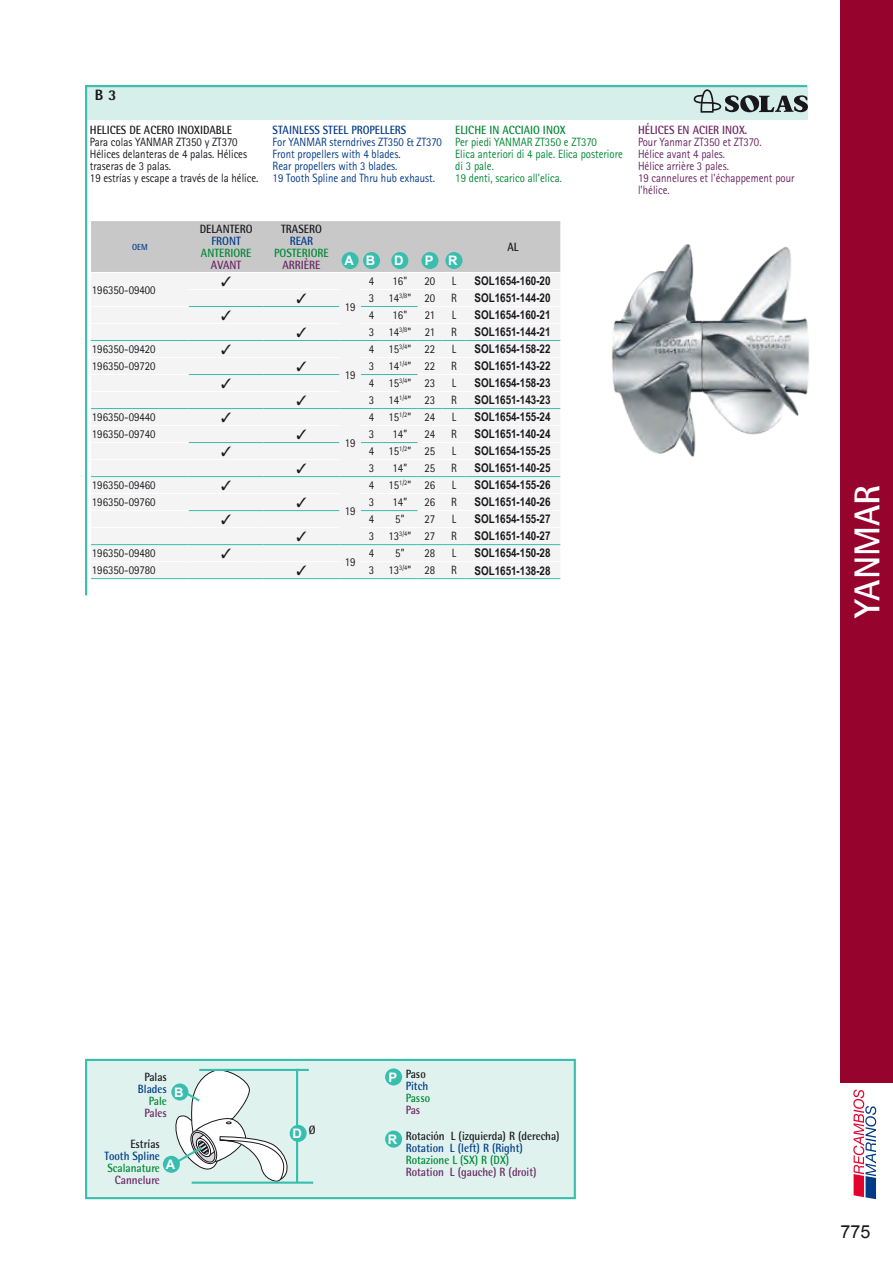
<style>
.page{position:relative;width:893px;height:1263px;background:#fff}
.page>*{position:absolute;margin:0;border:0;box-sizing:border-box;transform-origin:0 0}
.t1{font:700 36px "Rotis Semi Sans Std";color:#fff}
.t2{font:18px "Arial";color:#1a171c}
.t3{font:800 15px "Rotis Semi Sans Std";color:#1a171c}
.t4{font:700 13.05px "Arial";color:#fff}
.t5{font:12px/12px "Rotis Sans Serif";color:#1a171c;scale:.9 1}
.t6{font:700 12px "Arial Narrow";color:#1a171c}
.t7{font:12px/12px "Rotis Sans Serif";color:#003a86;scale:.9 1}
.t8{font:12px/12px "Rotis Sans Serif";color:#692562;scale:.9 1}
.t9{font:12px/12px "Rotis Sans Serif";color:#008734;scale:.9 1}
.t10{font:700 12px "Rotis Semi Sans Std";color:#1a171c;scale:.9 1}
.t11{font:700 12px "Rotis Semi Sans Std";color:#003a86;scale:.9 1}
.t12{font:700 12px "Rotis Semi Sans Std";color:#1a171c;scale:.9 1}
.t13{font:700 12px "Rotis Semi Sans Std";color:#692562;scale:.9 1}
.t14{font:700 12px "Rotis Semi Sans Std";color:#008734;scale:.9 1}
.t15{font:700 12px "Rotis Semi Sans Std";color:#008734;scale:.9 1}
.t16{font:700 12px "Rotis Semi Sans Std";color:#003a86;scale:.9 1}
.t17{font:700 12px "Rotis Semi Sans Std";color:#692562;scale:.9 1}
.t18{font:700 8.85px "Rotis Semi Sans Std";color:#003a86;scale:.9 1}
</style>
<div class="page">
<div style="left:840px;top:0;width:53px;height:1082px;background:#96042e"></div>
<svg style="left:853px;top:1089px;width:23px;height:110px"></svg>
<div style="left:85px;top:1059px;width:491px;height:140px;background:#dff2ee;border:2px solid #39beae"></div>
<hr style="left:199px;top:1069px;width:110px;height:2px;background:#39beae">
<hr style="left:192px;top:1181px;width:121px;height:3px;background:#39beae">
<hr style="left:296px;top:1069px;width:2px;height:113px;background:#39beae">
<div style="left:290px;top:1125px;width:17px;height:17px;background:#39beae;border-radius:50%"></div>
<div style="left:385px;top:1068px;width:17px;height:17px;background:#39beae;border-radius:50%"></div>
<div style="left:385px;top:1130px;width:17px;height:17px;background:#39beae;border-radius:50%"></div>
<div style="left:163px;top:1156px;width:17px;height:17px;background:#39beae;border-radius:50%"></div>
<svg style="left:169px;top:1068px;width:123px;height:115px"></svg>
<svg style="left:85px;top:85px;width:723px;height:511px"></svg>
<svg style="left:694px;top:89px;width:114px;height:24px;background:#97a7a5"></svg>
<img style="left:589px;top:231px;width:220px;height:239px">
<svg style="left:91px;top:221px;width:469px;height:358px"></svg>
<p class="t3" style="left:95px;top:85px;width:23px">B 3</p>
<p class="t12" style="left:90px;top:123px;width:159px">HELICES DE ACERO INOXIDABLE</p>
<p class="t5" style="left:90px;top:136px;width:189px">Para colas YANMAR ZT350 y ZT370<br>Hélices delanteras de 4 palas. Hélices traseras de 3 palas.<br>19 estrías y escape a través de la hélice.</p>
<p class="t16" style="left:273px;top:123px;width:150px">STAINLESS STEEL PROPELLERS</p>
<p class="t7" style="left:273px;top:136px;width:190px">For YANMAR sterndrives ZT350 &amp; ZT370<br>Front propellers with 4 blades.<br>Rear propellers with 3 blades.<br>19 Tooth Spline and Thru hub exhaust.</p>
<p class="t15" style="left:455px;top:123px;width:124px">ELICHE IN ACCIAIO INOX</p>
<p class="t9" style="left:455px;top:136px;width:188px">Per piedi YANMAR ZT350 e ZT370<br>Elica anteriori di 4 pale. Elica posteriore di 3 pale.<br>19 denti, scarico all’elica.</p>
<p class="t18" style="left:132px;top:241px;width:19px">OEM</p>
<p class="t5" style="left:92px;top:283px;width:72px">196350-09400</p>
<p class="t5" style="left:92px;top:343px;width:72px">196350-09420</p>
<p class="t12" style="left:200px;top:222px;width:60px">DELANTERO</p>
<p class="t16" style="left:211px;top:234px;width:34px">FRONT</p>
<p class="t15" style="left:201px;top:246px;width:58px">ANTERIORE</p>
<p class="t17" style="left:211px;top:258px;width:35px">AVANT</p>
<p class="t12" style="left:281px;top:222px;width:47px">TRASERO</p>
<p class="t16" style="left:290px;top:234px;width:28px">REAR</p>
<p class="t15" style="left:274px;top:246px;width:62px">POSTERIORE</p>
<p class="t17" style="left:283px;top:258px;width:44px">ARRIÈRE</p>
<p class="t4" style="left:345px;top:252px;width:32px">A B</p>
<p class="t4" style="left:394px;top:252px;width:11px">D</p>
<p class="t4" style="left:425px;top:252px;width:34px">P R</p>
<p class="t12" style="left:507px;top:240px;width:14px">AL</p>
<p class="t5" style="left:345px;top:300px;width:13px">19</p>
<p class="t5" style="left:369px;top:275px;width:8px">4</p>
<p class="t5" style="left:393px;top:275px;width:18px">16"</p>
<p class="t5" style="left:425px;top:275px;width:14px">20</p>
<p class="t5" style="left:452px;top:275px;width:6px">L</p>
<p class="t6" style="left:474px;top:272px;width:78px">SOL1654-160-20</p>
<p class="t5" style="left:369px;top:292px;width:75px">3 14<sup>3/8</sup>" 20</p>
<p class="t5" style="left:451px;top:292px;width:8px">R</p>
<p class="t6" style="left:474px;top:289px;width:78px">SOL1651-144-20</p>
<p class="t5" style="left:369px;top:309px;width:7px">4</p>
<p class="t5" style="left:393px;top:309px;width:18px">16"</p>
<p class="t5" style="left:425px;top:309px;width:13px">21</p>
<p class="t5" style="left:452px;top:309px;width:6px">L</p>
<p class="t6" style="left:474px;top:306px;width:78px">SOL1654-160-21</p>
<p class="t5" style="left:369px;top:326px;width:75px">3 14<sup>3/8</sup>" 21</p>
<p class="t5" style="left:451px;top:326px;width:8px">R</p>
<p class="t6" style="left:474px;top:323px;width:78px">SOL1651-144-21</p>
<p class="t5" style="left:369px;top:343px;width:75px">4 15<sup>3/4</sup>” 22</p>
<p class="t5" style="left:452px;top:343px;width:6px">L</p>
<p class="t6" style="left:474px;top:340px;width:78px">SOL1654-158-22</p>
<p class="t5" style="left:92px;top:360px;width:72px">196350-09720</p>
<p class="t5" style="left:369px;top:360px;width:75px">3 14<sup>1/4</sup>” 22</p>
<p class="t5" style="left:451px;top:360px;width:8px">R</p>
<p class="t6" style="left:474px;top:357px;width:78px">SOL1651-143-22</p>
<p class="t5" style="left:369px;top:377px;width:75px">4 15<sup>3/4</sup>” 23</p>
<p class="t5" style="left:452px;top:377px;width:6px">L</p>
<p class="t6" style="left:474px;top:374px;width:78px">SOL1654-158-23</p>
<p class="t5" style="left:369px;top:394px;width:75px">3 14<sup>1/4</sup>” 23</p>
<p class="t5" style="left:451px;top:394px;width:8px">R</p>
<p class="t6" style="left:474px;top:391px;width:78px">SOL1651-143-23</p>
<p class="t5" style="left:92px;top:411px;width:72px">196350-09440</p>
<p class="t5" style="left:345px;top:437px;width:13px">19</p>
<p class="t5" style="left:345px;top:368px;width:13px">19</p>
<p class="t5" style="left:369px;top:411px;width:75px">4 15<sup>1/2</sup>” 24</p>
<p class="t5" style="left:452px;top:411px;width:6px">L</p>
<p class="t6" style="left:474px;top:408px;width:78px">SOL1654-155-24</p>
<p class="t5" style="left:92px;top:428px;width:72px">196350-09740</p>
<p class="t5" style="left:369px;top:428px;width:8px">3</p>
<p class="t5" style="left:393px;top:428px;width:18px">14”</p>
<p class="t5" style="left:425px;top:428px;width:14px">24</p>
<p class="t5" style="left:451px;top:428px;width:8px">R</p>
<p class="t6" style="left:474px;top:425px;width:78px">SOL1651-140-24</p>
<p class="t5" style="left:369px;top:445px;width:75px">4 15<sup>1/2</sup>” 25</p>
<p class="t5" style="left:452px;top:445px;width:6px">L</p>
<p class="t6" style="left:474px;top:442px;width:78px">SOL1654-155-25</p>
<p class="t5" style="left:369px;top:462px;width:8px">3</p>
<p class="t5" style="left:393px;top:462px;width:18px">14”</p>
<p class="t5" style="left:425px;top:462px;width:14px">25</p>
<p class="t5" style="left:451px;top:462px;width:8px">R</p>
<p class="t6" style="left:474px;top:459px;width:78px">SOL1651-140-25</p>
<p class="t5" style="left:92px;top:479px;width:72px">196350-09460</p>
<p class="t5" style="left:345px;top:505px;width:13px">19</p>
<p class="t5" style="left:369px;top:479px;width:75px">4 15<sup>1/2</sup>” 26</p>
<p class="t5" style="left:452px;top:479px;width:6px">L</p>
<p class="t6" style="left:474px;top:476px;width:78px">SOL1654-155-26</p>
<p class="t5" style="left:92px;top:496px;width:72px">196350-09760</p>
<p class="t5" style="left:369px;top:496px;width:8px">3</p>
<p class="t5" style="left:393px;top:496px;width:18px">14”</p>
<p class="t5" style="left:425px;top:496px;width:14px">26</p>
<p class="t5" style="left:451px;top:496px;width:8px">R</p>
<p class="t6" style="left:474px;top:493px;width:78px">SOL1651-140-26</p>
<p class="t5" style="left:369px;top:513px;width:8px">4</p>
<p class="t5" style="left:395px;top:513px;width:12px">5”</p>
<p class="t5" style="left:425px;top:513px;width:14px">27</p>
<p class="t5" style="left:452px;top:513px;width:6px">L</p>
<p class="t6" style="left:474px;top:510px;width:78px">SOL1654-155-27</p>
<p class="t5" style="left:369px;top:530px;width:75px">3 13<sup>3/4</sup>” 27</p>
<p class="t5" style="left:451px;top:530px;width:8px">R</p>
<p class="t6" style="left:474px;top:527px;width:78px">SOL1651-140-27</p>
<p class="t5" style="left:92px;top:547px;width:72px">196350-09480</p>
<p class="t5" style="left:345px;top:556px;width:13px">19</p>
<p class="t5" style="left:369px;top:547px;width:8px">4</p>
<p class="t5" style="left:395px;top:547px;width:12px">5”</p>
<p class="t5" style="left:425px;top:547px;width:14px">28</p>
<p class="t5" style="left:452px;top:547px;width:6px">L</p>
<p class="t6" style="left:474px;top:544px;width:78px">SOL1654-150-28</p>
<p class="t5" style="left:92px;top:564px;width:72px">196350-09780</p>
<p class="t5" style="left:369px;top:564px;width:75px">3 13<sup>3/4</sup>” 28</p>
<p class="t5" style="left:451px;top:564px;width:8px">R</p>
<p class="t6" style="left:474px;top:561px;width:78px">SOL1651-138-28</p>
<p class="t17" style="left:638px;top:123px;width:123px">HÉLICES EN ACIER INOX.</p>
<p class="t8" style="left:638px;top:136px;width:175px">Pour Yanmar ZT350 et ZT370.<br>Hélice avant 4 pales.<br>Hélice arrière 3 pales.<br>19 cannelures et l'échappement pour l'hélice.</p>
<h1 class="t1" style="left:845px;top:618px;width:135px;rotate:-90deg">YANMAR</h1>
<p class="t10" style="left:144px;top:1070px;width:27px">Palas</p>
<p class="t11" style="left:138px;top:1082px;width:34px">Blades</p>
<p class="t14" style="left:149px;top:1094px;width:22px">Pale</p>
<p class="t13" style="left:145px;top:1106px;width:26px">Pales</p>
<p class="t4" style="left:174px;top:1083px;width:11px">B</p>
<p class="t10" style="left:131px;top:1136px;width:34px">Estrías</p>
<p class="t11" style="left:104px;top:1148px;width:63px">Tooth Spline</p>
<p class="t14" style="left:108px;top:1160px;width:60px">Scalanature</p>
<p class="t13" style="left:115px;top:1172px;width:52px">Cannelure</p>
<p class="t4" style="left:166px;top:1156px;width:11px">A</p>
<p class="t4" style="left:292px;top:1125px;width:11px">D</p>
<p class="t12" style="left:309px;top:1123px;width:9px">Ø</p>
<p class="t4" style="left:388px;top:1068px;width:10px">P</p>
<p class="t4" style="left:388px;top:1131px;width:11px">R</p>
<p class="t10" style="left:406px;top:1067px;width:24px">Paso</p>
<p class="t11" style="left:406px;top:1079px;width:26px">Pitch</p>
<p class="t14" style="left:406px;top:1091px;width:29px">Passo</p>
<p class="t13" style="left:406px;top:1103px;width:18px">Pas</p>
<p class="t10" style="left:406px;top:1129px;width:173px">Rotación L (izquierda) R (derecha)</p>
<p class="t11" style="left:406px;top:1141px;width:132px">Rotation L (left) R (Right)</p>
<p class="t14" style="left:406px;top:1153px;width:117px">Rotazione L (SX) R (DX)</p>
<p class="t13" style="left:406px;top:1165px;width:147px">Rotation L (gauche) R (droit)</p>
<h2 class="t2" style="left:840px;top:1220px;width:32px">775</h2>
</div>
